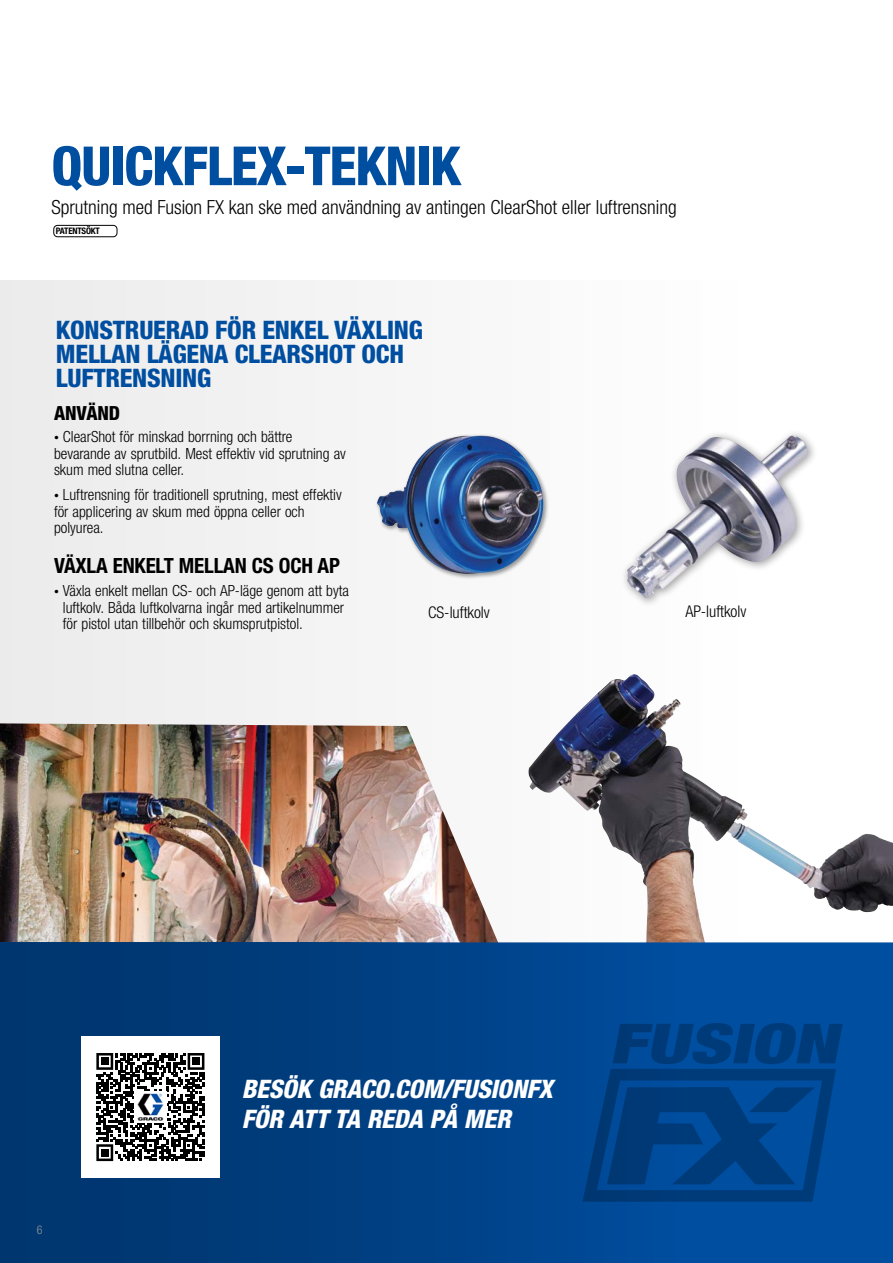
<style>
.page{position:relative;width:893px;height:1263px;background:#fff}
.page>*{position:absolute;margin:0;border:0;box-sizing:border-box;transform-origin:0 0}
.t1{font:800 condensed 54px "Helvetica Neue LTW1 G";letter-spacing:-.02em;color:#004ea0}
.t2{font:800 condensed 25.5px/24px "Helvetica Neue LTW1 G";letter-spacing:-.01em;color:#004ea0}
.t3{font:italic 800 condensed 25.5px/29.2px "Helvetica Neue LTW1 G";letter-spacing:-.01em;color:#fff}
.t4{font:700 condensed 21px "Helvetica Neue LTW1 G";letter-spacing:-.01em;color:#000}
.t5{font:300 condensed 19.5px "Helvetica Neue LTW1 G";color:#000}
.t6{font:800 condensed 19.5px "Helvetica Neue LTW1 G";letter-spacing:-.01em;color:#000}
.t7{font:300 condensed 16.2px "Helvetica Neue LTW1 G";color:#000}
.t8{font:300 condensed 15.3px/16.5px "Helvetica Neue LTW1 G";color:#000}
.t9{font:300 condensed 12px "Helvetica Neue LTW1 G";color:#939598}
.t10{font:700 condensed 9px "Helvetica Neue LTW1 G";letter-spacing:-.02em;color:#000}
.s1{font-size:9.75px}
</style>
<div class="page">
<div style="left:0;top:280px;width:893px;height:665px;background:#f6f6f7"></div>
<img style="left:0;top:723px;width:498px;height:219px">
<img style="left:528px;top:675px;width:178px;height:267px">
<svg style="left:0;top:942px;width:893px;height:321px;background:#004186"></svg>
<div style="left:375px;top:433px;width:174px;height:146px;background:#000;opacity:.4"></div>
<img style="left:377px;top:435px;width:167px;height:140px">
<div style="left:620px;top:429px;width:198px;height:179px;background:#fefefe"></div>
<img style="left:627px;top:435px;width:181px;height:163px">
<div style="left:81px;top:1036px;width:139px;height:142px;background:#fff"></div>
<svg style="left:96px;top:1053px;width:108px;height:108px"></svg>
<div style="left:101px;top:1058px;width:7px;height:7px;background:#000"></div>
<div style="left:192px;top:1058px;width:8px;height:7px;background:#000"></div>
<div style="left:101px;top:1149px;width:7px;height:7px;background:#000"></div>
<img style="left:135px;top:1091px;width:31px;height:32px">
<svg style="left:581px;top:1023px;width:262px;height:180px;background:#004288"></svg>
<div style="left:53px;top:225px;width:64px;height:12px;border:1px solid #000;border-radius:4px"></div>
<h1 class="t1" style="left:51px;top:133px;width:411px">QUICKFLEX-TEKNIK</h1>
<p class="t5" style="left:51px;top:195px;width:627px">Sprutning med Fusion FX kan ske med användning av antingen ClearShot eller luftrensning</p>
<p class="t10" style="left:56px;top:226px;width:46px">PATENTSÖKT</p>
<h2 class="t2" style="left:56px;top:318px;width:368px">KONSTRUERAD FÖR ENKEL VÄXLING<br>MELLAN LÄGENA CLEARSHOT OCH<br>LUFTRENSNING</h2>
<p class="t6" style="left:54px;top:402px;width:67px">ANVÄND</p>
<p class="t8" style="left:54px;top:429px;width:293px"><span class="s1">•</span> ClearShot för minskad borrning och bättre bevarande av sprutbild. Mest effektiv vid sprutning av skum med slutna celler.</p>
<p class="t8" style="left:54px;top:487px;width:289px"><span class="s1">•</span> Luftrensning för traditionell sprutning, mest effektiv för applicering av skum med öppna celler och polyurea.</p>
<h3 class="t4" style="left:54px;top:553px;width:287px">VÄXLA ENKELT MELLAN CS OCH AP</h3>
<p class="t8" style="left:63px;top:583px;width:288px;text-indent:-9px"><span class="s1">•</span> Växla enkelt mellan CS- och AP-läge genom att byta luftkolv. Båda luftkolvarna ingår med artikelnummer för pistol utan tillbehör och skumsprutpistol.</p>
<p class="t7" style="left:428px;top:602px;width:63px">CS-luftkolv</p>
<p class="t7" style="left:685px;top:601px;width:62px">AP-luftkolv</p>
<p class="t9" style="left:37px;top:1223px;width:7px">6</p>
<h2 class="t3" style="left:242px;top:1074px;width:312px">BESÖK GRACO.COM/FUSIONFX<br>FÖR ATT TA REDA PÅ MER</h2>
</div>
